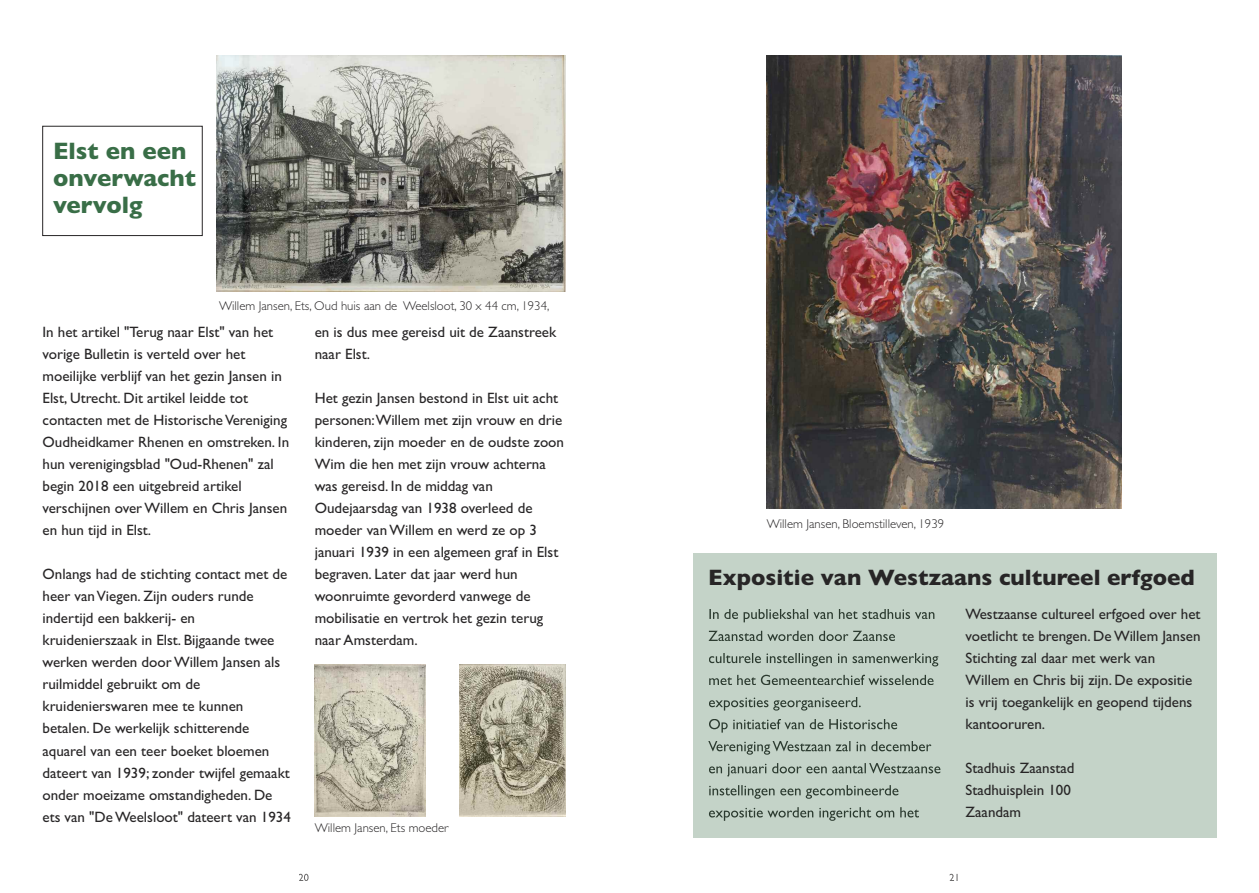
<style>
.page{position:relative;width:1259px;height:893px;background:#fff}
.page>*{position:absolute;margin:0;border:0;box-sizing:border-box;transform-origin:0 0}
.t1{font:700 24px/27px "Gill Sans";color:#396e47}
.t2{font:700 22.5px "Gill Sans";color:#272526}
.t3{font:15px/22px "Gill Sans";color:#272526}
.t4{font:300 12.75px "Gill Sans";color:#272526}
</style>
<div class="page">
<svg style="left:949px;top:874px;width:8px;height:7px"></svg>
<svg style="left:299px;top:874px;width:9px;height:7px"></svg>
<img style="left:766px;top:55px;width:355px;height:454px">
<img style="left:216px;top:55px;width:350px;height:236px">
<img style="left:459px;top:665px;width:106px;height:151px">
<img style="left:315px;top:665px;width:111px;height:151px">
<div style="left:43px;top:126px;width:159px;height:110px;border:1px solid #272526"></div>
<div style="left:693px;top:553px;width:523px;height:285px;background:#c4d3c8"></div>
<svg style="left:709px;top:609px;width:116px;height:13px"></svg>
<svg style="left:708px;top:631px;width:90px;height:10px"></svg>
<svg style="left:709px;top:653px;width:97px;height:10px"></svg>
<svg style="left:709px;top:675px;width:102px;height:10px"></svg>
<svg style="left:709px;top:698px;width:77px;height:13px"></svg>
<svg style="left:709px;top:719px;width:88px;height:14px"></svg>
<svg style="left:708px;top:741px;width:91px;height:14px"></svg>
<svg style="left:709px;top:763px;width:92px;height:14px"></svg>
<svg style="left:709px;top:785px;width:84px;height:14px"></svg>
<svg style="left:709px;top:807px;width:104px;height:14px"></svg>
<p class="t1" style="left:53px;top:138px;width:145px">Elst en een onverwacht vervolg</p>
<p class="t4" style="left:219px;top:298px;width:332px">Willem Jansen, Ets, Oud huis aan de Weelsloot, 30 x 44 cm, 1934,</p>
<p class="t3" style="left:43px;top:320px;width:248px">In het artikel "Terug naar Elst" van het vorige Bulletin is verteld over het moeilijke verblijf van het gezin Jansen in Elst, Utrecht. Dit artikel leidde tot contacten met de HistorischeVereniging Oudheidkamer Rhenen en omstreken. In hun verenigingsblad "Oud-Rhenen" zal begin 2018 een uitgebreid artikel verschijnen overWillem en Chris Jansen en hun tijd in Elst.</p>
<p class="t3" style="left:42px;top:563px;width:250px">Onlangs had de stichting contact met de heer vanViegen. Zijn ouders runde indertijd een bakkerij- en kruidenierszaak in Elst. Bijgaande twee werken werden doorWillem Jansen als ruilmiddel gebruikt om de kruidenierswaren mee te kunnen betalen. De werkelijk schitterende aquarel van een teer boeket bloemen dateert van 1939; zonder twijfel gemaakt onder moeizame omstandigheden. De ets van "DeWeelsloot" dateert van 1934</p>
<p class="t3" style="left:315px;top:320px;width:243px">en is dus mee gereisd uit de Zaanstreek naar Elst.</p>
<p class="t3" style="left:315px;top:386px;width:251px">Het gezin Jansen bestond in Elst uit acht personen:Willem met zijn vrouw en drie kinderen, zijn moeder en de oudste zoon Wim die hen met zijn vrouw achterna was gereisd. In de middag van Oudejaarsdag van 1938 overleed de moeder vanWillem en werd ze op 3 januari 1939 in een algemeen graf in Elst begraven. Later dat jaar werd hun woonruimte gevorderd vanwege de mobilisatie en vertrok het gezin terug naar Amsterdam.</p>
<p class="t4" style="left:315px;top:820px;width:135px">Willem Jansen, Ets moeder</p>
<p class="t4" style="left:766px;top:516px;width:179px">Willem Jansen, Bloemstilleven, 1939</p>
<p class="t2" style="left:708px;top:564px;width:488px">Expositie van Westzaans cultureel erfgoed</p>
<p class="t3" style="left:965px;top:603px;width:237px">Westzaanse cultureel erfgoed over het voetlicht te brengen. DeWillem Jansen Stichting zal daar met werk van Willem en Chris bij zijn. De expositie is vrij toegankelijk en geopend tijdens kantooruren.</p>
<p class="t3" style="left:965px;top:757px;width:110px">Stadhuis Zaanstad<br>Stadhuisplein 100<br>Zaandam</p>
</div>
